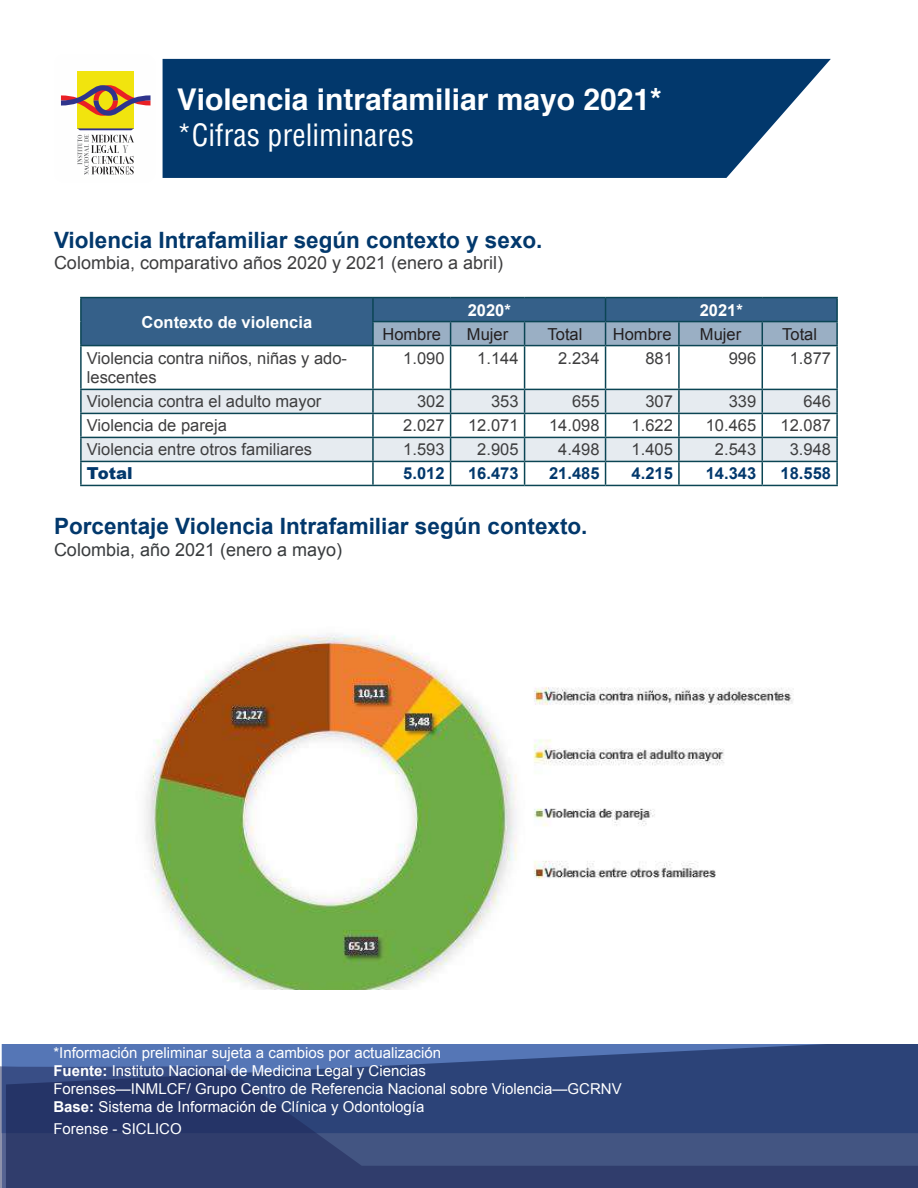
<style>
.page{position:relative;width:918px;height:1188px;background:#fff}
.page>*{position:absolute;margin:0;border:0;box-sizing:border-box;transform-origin:0 0}
.t1{font:700 30px "Helvetica";color:#fff}
.t2{font:condensed 30px "Helvetica";color:#fff}
.t3{font:700 22.5px "Arial";color:#02386c}
.t4{font:18px "Arial";color:#3e3e3f}
.t5{font:18px "Arial";color:#393c3e}
.t6{font:16.5px/19.8px "Arial";color:#3e3e3f}
.t7{font:700 16.5px "Arial";color:#02386c}
.t8{font:16.5px "Arial";color:#231f20}
.t9{font:700 16.5px "Arial";color:#fff}
.t10{font:900 16.5px "Arial";color:#02386c}
.t11{font:15px/18px "Arial";color:#fff}
.s1{font-weight:700}
</style>
<div class="page">
<svg style="left:2px;top:1044px;width:916px;height:22px;background:#4664a0"></svg>
<svg style="left:0;top:1066px;width:918px;height:122px;background:#334576"></svg>
<svg style="left:163px;top:59px;width:668px;height:119px;background:#154777"></svg>
<div style="left:77px;top:71px;width:57px;height:58px;background:#f1e40e"></div>
<svg style="left:61px;top:85px;width:90px;height:31px"></svg>
<svg style="left:77px;top:128px;width:57px;height:47px"></svg>
<svg style="left:82px;top:390px;width:754px;height:71px;fill:#e6ebf0"></svg>
<hr style="left:836px;top:298px;width:2px;height:23px;background:#0b4554">
<hr style="left:762px;top:321px;width:76px;height:1px;background:#0b4554">
<svg style="left:82px;top:298px;width:755px;height:47px;background:#507597"></svg>
<hr style="left:836px;top:322px;width:2px;height:23px;background:#0b4554">
<hr style="left:80px;top:346px;width:2px;height:43px;background:#0b4554">
<hr style="left:372px;top:346px;width:2px;height:43px;background:#0b4554">
<hr style="left:450px;top:346px;width:1px;height:43px;background:#0b4554">
<hr style="left:524px;top:346px;width:1px;height:43px;background:#0b4554">
<hr style="left:605px;top:346px;width:1px;height:43px;background:#0b4554">
<hr style="left:678px;top:346px;width:2px;height:43px;background:#0b4554">
<hr style="left:762px;top:346px;width:1px;height:43px;background:#0b4554">
<hr style="left:836px;top:346px;width:2px;height:43px;background:#0b4554">
<hr style="left:80px;top:389px;width:293px;height:1px;background:#0b4554">
<hr style="left:80px;top:390px;width:2px;height:23px;background:#0b4554">
<hr style="left:373px;top:389px;width:78px;height:1px;background:#0b4554">
<hr style="left:372px;top:390px;width:2px;height:23px;background:#0b4554">
<hr style="left:451px;top:389px;width:74px;height:1px;background:#0b4554">
<hr style="left:525px;top:389px;width:81px;height:1px;background:#0b4554">
<hr style="left:606px;top:389px;width:73px;height:1px;background:#0b4554">
<hr style="left:679px;top:389px;width:83px;height:1px;background:#0b4554">
<hr style="left:678px;top:390px;width:2px;height:23px;background:#0b4554">
<hr style="left:762px;top:389px;width:76px;height:1px;background:#0b4554">
<hr style="left:836px;top:390px;width:2px;height:23px;background:#0b4554">
<hr style="left:80px;top:413px;width:293px;height:1px;background:#0b4554">
<hr style="left:80px;top:414px;width:2px;height:23px;background:#0b4554">
<hr style="left:373px;top:413px;width:78px;height:1px;background:#0b4554">
<hr style="left:372px;top:414px;width:2px;height:23px;background:#0b4554">
<hr style="left:451px;top:413px;width:74px;height:1px;background:#0b4554">
<hr style="left:525px;top:413px;width:81px;height:1px;background:#0b4554">
<hr style="left:606px;top:413px;width:73px;height:1px;background:#0b4554">
<hr style="left:679px;top:413px;width:83px;height:1px;background:#0b4554">
<hr style="left:678px;top:414px;width:2px;height:23px;background:#0b4554">
<hr style="left:762px;top:413px;width:76px;height:1px;background:#0b4554">
<hr style="left:836px;top:414px;width:2px;height:23px;background:#0b4554">
<hr style="left:80px;top:437px;width:293px;height:1px;background:#0b4554">
<hr style="left:80px;top:438px;width:2px;height:23px;background:#0b4554">
<hr style="left:373px;top:437px;width:78px;height:1px;background:#0b4554">
<hr style="left:372px;top:438px;width:2px;height:23px;background:#0b4554">
<hr style="left:451px;top:437px;width:74px;height:1px;background:#0b4554">
<hr style="left:525px;top:437px;width:81px;height:1px;background:#0b4554">
<hr style="left:606px;top:437px;width:73px;height:1px;background:#0b4554">
<hr style="left:679px;top:437px;width:83px;height:1px;background:#0b4554">
<hr style="left:678px;top:438px;width:2px;height:23px;background:#0b4554">
<hr style="left:762px;top:437px;width:76px;height:1px;background:#0b4554">
<hr style="left:836px;top:438px;width:2px;height:23px;background:#0b4554">
<hr style="left:80px;top:461px;width:293px;height:1px;background:#0b4554">
<hr style="left:80px;top:462px;width:2px;height:23px;background:#0b4554">
<hr style="left:373px;top:461px;width:78px;height:1px;background:#0b4554">
<hr style="left:372px;top:462px;width:2px;height:23px;background:#0b4554">
<hr style="left:451px;top:461px;width:74px;height:1px;background:#0b4554">
<svg style="left:450px;top:390px;width:1px;height:95px"></svg>
<hr style="left:525px;top:461px;width:81px;height:1px;background:#0b4554">
<svg style="left:524px;top:390px;width:1px;height:95px"></svg>
<hr style="left:606px;top:461px;width:73px;height:1px;background:#0b4554">
<svg style="left:605px;top:390px;width:1px;height:95px"></svg>
<hr style="left:679px;top:461px;width:83px;height:1px;background:#0b4554">
<hr style="left:678px;top:462px;width:2px;height:23px;background:#0b4554">
<hr style="left:762px;top:461px;width:76px;height:1px;background:#0b4554">
<svg style="left:762px;top:390px;width:1px;height:95px"></svg>
<hr style="left:836px;top:462px;width:2px;height:23px;background:#0b4554">
<hr style="left:80px;top:485px;width:293px;height:1px;background:#0b4554">
<hr style="left:373px;top:485px;width:78px;height:1px;background:#0b4554">
<hr style="left:451px;top:485px;width:74px;height:1px;background:#0b4554">
<hr style="left:525px;top:485px;width:81px;height:1px;background:#0b4554">
<hr style="left:606px;top:485px;width:73px;height:1px;background:#0b4554">
<hr style="left:679px;top:485px;width:83px;height:1px;background:#0b4554">
<hr style="left:762px;top:485px;width:76px;height:1px;background:#0b4554">
<hr style="left:80px;top:297px;width:293px;height:1px;background:#0b4554">
<hr style="left:80px;top:298px;width:2px;height:24px;background:#0b4554">
<hr style="left:80px;top:322px;width:2px;height:23px;background:#0b4554">
<hr style="left:80px;top:345px;width:293px;height:1px;background:#0b4554">
<hr style="left:373px;top:297px;width:78px;height:1px;background:#0b4554">
<hr style="left:451px;top:297px;width:74px;height:1px;background:#0b4554">
<hr style="left:525px;top:297px;width:81px;height:1px;background:#0b4554">
<hr style="left:606px;top:297px;width:73px;height:1px;background:#0b4554">
<hr style="left:679px;top:297px;width:83px;height:1px;background:#0b4554">
<hr style="left:762px;top:297px;width:76px;height:1px;background:#0b4554">
<hr style="left:373px;top:345px;width:78px;height:1px;background:#0b4554">
<hr style="left:451px;top:345px;width:74px;height:1px;background:#0b4554">
<hr style="left:525px;top:345px;width:81px;height:1px;background:#0b4554">
<hr style="left:606px;top:345px;width:73px;height:1px;background:#0b4554">
<hr style="left:679px;top:345px;width:83px;height:1px;background:#0b4554">
<hr style="left:762px;top:345px;width:76px;height:1px;background:#0b4554">
<img style="left:145px;top:634px;width:649px;height:356px">
<h1 class="t1" style="left:177px;top:80px;width:487px">Violencia intrafamiliar mayo 2021*</h1>
<h1 class="t2" style="left:177px;top:116px;width:239px">*Cifras preliminares</h1>
<h2 class="t3" style="left:54px;top:225px;width:490px">Violencia Intrafamiliar según contexto y sexo.</h2>
<p class="t4" style="left:54px;top:251px;width:451px">Colombia, comparativo años 2020 y 2021 (enero a abril)</p>
<p class="t9" style="left:142px;top:311px;width:172px">Contexto de violencia</p>
<p class="t9" style="left:468px;top:299px;width:45px">2020*</p>
<p class="t9" style="left:700px;top:299px;width:45px">2021*</p>
<p class="t8" style="left:382px;top:323px;width:60px">Hombre</p>
<p class="t8" style="left:467px;top:323px;width:43px">Mujer</p>
<p class="t8" style="left:548px;top:323px;width:36px">Total</p>
<p class="t8" style="left:613px;top:323px;width:60px">Hombre</p>
<p class="t8" style="left:700px;top:323px;width:43px">Mujer</p>
<p class="t8" style="left:782px;top:323px;width:36px">Total</p>
<p class="t6" style="left:87px;top:348px;width:262px">Violencia contra niños, niñas y ado&shy;lescentes</p>
<p class="t6" style="left:403px;top:348px;width:43px">1.090</p>
<p class="t6" style="left:477px;top:348px;width:43px">1.144</p>
<p class="t6" style="left:558px;top:348px;width:43px">2.234</p>
<p class="t6" style="left:645px;top:348px;width:29px">881</p>
<p class="t6" style="left:729px;top:348px;width:29px">996</p>
<p class="t6" style="left:790px;top:348px;width:43px">1.877</p>
<p class="t6" style="left:87px;top:392px;width:236px">Violencia contra el adulto mayor</p>
<p class="t6" style="left:417px;top:392px;width:29px">302</p>
<p class="t6" style="left:491px;top:392px;width:29px">353</p>
<p class="t6" style="left:572px;top:392px;width:29px">655</p>
<p class="t6" style="left:645px;top:392px;width:29px">307</p>
<p class="t6" style="left:729px;top:392px;width:29px">339</p>
<p class="t6" style="left:804px;top:392px;width:29px">646</p>
<p class="t6" style="left:87px;top:416px;width:142px">Violencia de pareja</p>
<p class="t6" style="left:403px;top:416px;width:43px">2.027</p>
<p class="t6" style="left:468px;top:416px;width:52px">12.071</p>
<p class="t6" style="left:549px;top:416px;width:52px">14.098</p>
<p class="t6" style="left:632px;top:416px;width:43px">1.622</p>
<p class="t6" style="left:706px;top:416px;width:52px">10.465</p>
<p class="t6" style="left:781px;top:416px;width:52px">12.087</p>
<p class="t6" style="left:87px;top:440px;width:227px">Violencia entre otros familiares</p>
<p class="t6" style="left:403px;top:440px;width:43px">1.593</p>
<p class="t6" style="left:477px;top:440px;width:43px">2.905</p>
<p class="t6" style="left:558px;top:440px;width:43px">4.498</p>
<p class="t6" style="left:632px;top:440px;width:43px">1.405</p>
<p class="t6" style="left:715px;top:440px;width:43px">2.543</p>
<p class="t6" style="left:790px;top:440px;width:43px">3.948</p>
<p class="t10" style="left:87px;top:461px;width:47px">Total</p>
<p class="t7" style="left:403px;top:463px;width:43px">5.012</p>
<p class="t7" style="left:468px;top:463px;width:52px">16.473</p>
<p class="t7" style="left:549px;top:463px;width:52px">21.485</p>
<p class="t7" style="left:632px;top:463px;width:43px">4.215</p>
<p class="t7" style="left:706px;top:463px;width:52px">14.343</p>
<p class="t7" style="left:781px;top:463px;width:52px">18.558</p>
<h2 class="t3" style="left:54px;top:511px;width:535px">Porcentaje Violencia Intrafamiliar según contexto.</h2>
<p class="t5" style="left:54px;top:538px;width:290px">Colombia, año 2021 (enero a mayo)</p>
<p class="t11" style="left:53px;top:1044px;width:570px">*Información preliminar sujeta a cambios por actualización<br><span class="s1">Fuente:</span> Instituto Nacional de Medicina Legal y Ciencias<br>Forenses—INMLCF/ Grupo Centro de Referencia Nacional sobre Violencia—GCRNV <span class="s1">Base:</span> Sistema de Información de Clínica y Odontología</p>
<p class="t11" style="left:53px;top:1120px;width:130px">Forense - SICLICO</p>
</div>
